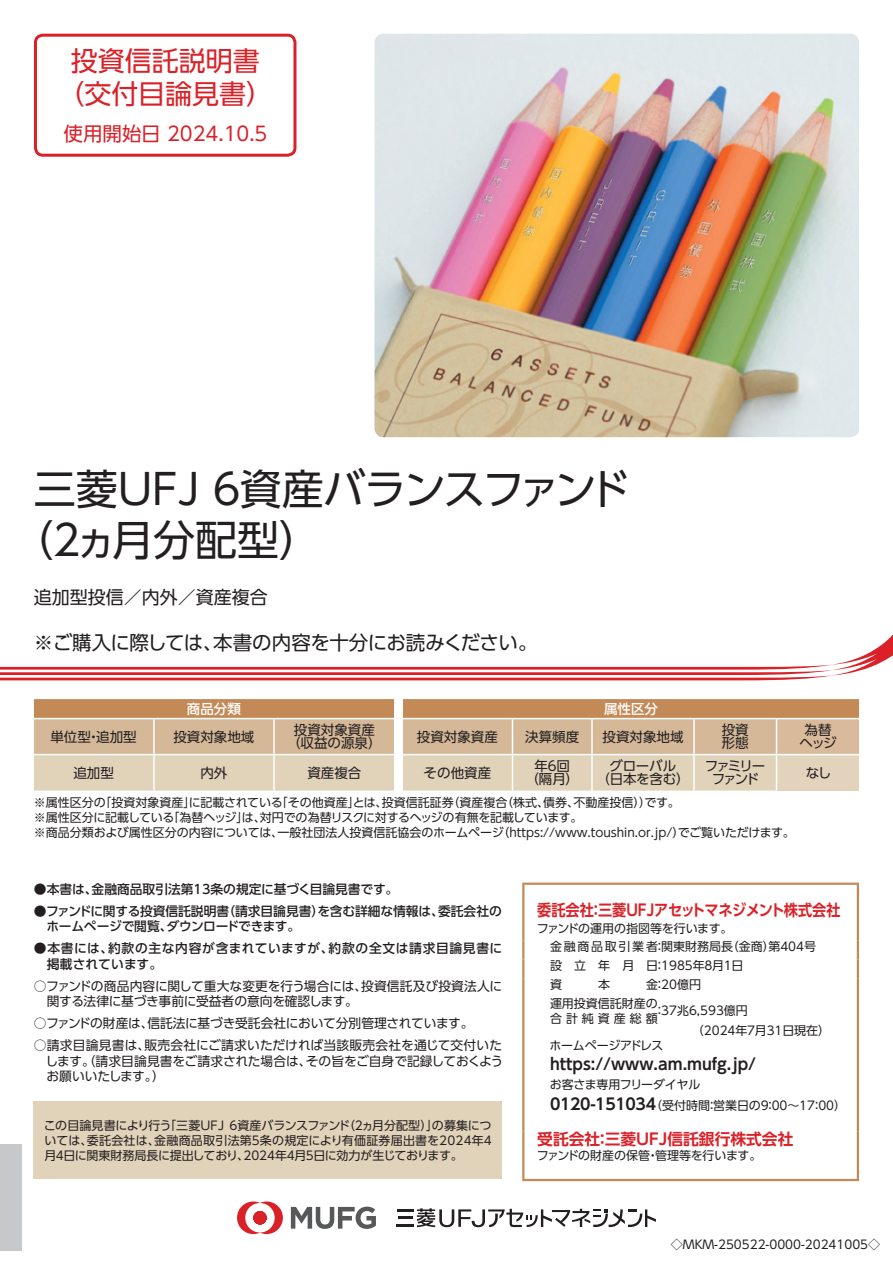
<style>
.page{position:relative;width:893px;height:1263px;background:#fff}
.page>*{position:absolute;margin:0;border:0;box-sizing:border-box;transform-origin:0 0}
.t1{font:42px/51px "UD Shin Go Pro";letter-spacing:-.075em;color:#231f20}
.t2{font:27px/33px "UD Shin Go Pro";color:#da2128;text-align:center}
.t3{font:19.5px "UD Shin Go Pro";letter-spacing:-.025em;color:#231f20}
.t4{font:19.5px "UD Shin Go Pro";color:#da2128}
.t5{font:18px "UD Shin Go Pro";color:#231f20}
.t6{font:700 15.75px "UD Shin Go Pro De";letter-spacing:-.045em;color:#da2128;scale:.9 1}
.t7{font:700 15.75px "UD Shin Go Pro De";color:#231f20}
.t8{font:700 15.75px "UD Shin Go Pro De";letter-spacing:-.01em;color:#da2128}
.t9{font:13.5px/13.5px "UD Shin Go Pro";color:#231f20;text-align:center}
.t10{font:13.5px/13.5px "UD Shin Go Pro";letter-spacing:-.02em;color:#231f20;text-align:center}
.t11{font:13.5px/13.5px "UD Shin Go Pro";letter-spacing:-.145em;color:#231f20;text-align:center}
.t12{font:500 13.5px "UD Shin Go Pro";color:#fff}
.t13{font:12.75px/15.8px "UD Shin Go Pro";letter-spacing:-.01em;color:#231f20}
.t14{font:500 12.75px/15.8px "UD Shin Go Pro";color:#231f20}
.t15{font:500 12.75px/15.8px "UD Shin Go Pro";letter-spacing:.045em;color:#231f20}
.t16{font:12px/15px "UD Shin Go Pro";color:#231f20}
.t17{font:12px "UD Shin Go Pro";letter-spacing:-.03em;color:#231f20}
.t18{font:12px "UD Shin Go Pro";letter-spacing:.335em;color:#231f20}
.s1{font-family:"UD Shin Go Pro De";font-weight:700;font-size:15.75px}
</style>
<div class="page">
<svg style="left:0;top:634px;width:893px;height:46px"></svg>
<svg style="left:34px;top:699px;width:825px;height:91px;background:#d6b998"></svg>
<div style="left:776px;top:754px;width:83px;height:36px;background:#e3d2bc"></div>
<hr style="left:34px;top:718px;width:120px;height:1px;background:#fff">
<hr style="left:154px;top:718px;width:120px;height:1px;background:#fff">
<hr style="left:153px;top:719px;width:2px;height:35px;background:#fff">
<hr style="left:274px;top:718px;width:120px;height:1px;background:#fff">
<hr style="left:273px;top:719px;width:2px;height:35px;background:#fff">
<hr style="left:403px;top:718px;width:109px;height:1px;background:#fff">
<hr style="left:512px;top:718px;width:80px;height:1px;background:#fff">
<hr style="left:512px;top:719px;width:1px;height:35px;background:#fff">
<hr style="left:592px;top:718px;width:102px;height:1px;background:#fff">
<hr style="left:591px;top:719px;width:2px;height:35px;background:#fff">
<hr style="left:694px;top:718px;width:82px;height:1px;background:#fff">
<hr style="left:693px;top:719px;width:2px;height:35px;background:#fff">
<hr style="left:776px;top:718px;width:83px;height:1px;background:#fff">
<hr style="left:776px;top:719px;width:1px;height:35px;background:#fff">
<hr style="left:34px;top:754px;width:120px;height:1px;background:#fff">
<hr style="left:154px;top:754px;width:120px;height:1px;background:#fff">
<hr style="left:153px;top:755px;width:2px;height:36px;background:#fff">
<hr style="left:274px;top:754px;width:120px;height:1px;background:#fff">
<hr style="left:273px;top:755px;width:2px;height:36px;background:#fff">
<hr style="left:403px;top:754px;width:109px;height:1px;background:#fff">
<hr style="left:512px;top:754px;width:80px;height:1px;background:#fff">
<hr style="left:512px;top:755px;width:1px;height:36px;background:#fff">
<hr style="left:592px;top:754px;width:102px;height:1px;background:#fff">
<hr style="left:591px;top:755px;width:2px;height:36px;background:#fff">
<hr style="left:694px;top:754px;width:82px;height:1px;background:#fff">
<hr style="left:693px;top:755px;width:2px;height:36px;background:#fff">
<hr style="left:776px;top:754px;width:83px;height:1px;background:#fff">
<hr style="left:776px;top:755px;width:1px;height:36px;background:#fff">
<div style="left:34px;top:1101px;width:468px;height:78px;background:#e1d2ba"></div>
<img style="left:374px;top:34px;width:485px;height:403px">
<div style="left:34px;top:34px;width:262px;height:123px;border:3px solid #da2128;border-radius:8px"></div>
<div style="left:0;top:1144px;width:21px;height:107px;background:#c7c8ca"></div>
<hr style="left:396px;top:1224px;width:18px;height:3px;background:#231f20">
<svg style="left:397px;top:1208px;width:259px;height:19px"></svg>
<svg style="left:291px;top:1206px;width:85px;height:23px"></svg>
<svg style="left:237px;top:1201px;width:46px;height:33px"></svg>
<hr style="left:522px;top:882px;width:337px;height:3px;background:#c38a57">
<hr style="left:522px;top:885px;width:2px;height:56px;background:#c38a57">
<hr style="left:857px;top:885px;width:2px;height:56px;background:#c38a57">
<svg style="left:522px;top:941px;width:2px;height:56px"></svg>
<svg style="left:857px;top:941px;width:2px;height:56px"></svg>
<hr style="left:522px;top:997px;width:2px;height:27px;background:#c38a57">
<hr style="left:857px;top:997px;width:2px;height:27px;background:#c38a57">
<svg style="left:522px;top:1024px;width:2px;height:15px"></svg>
<svg style="left:857px;top:1024px;width:2px;height:15px"></svg>
<hr style="left:522px;top:1039px;width:2px;height:92px;background:#c38a57">
<hr style="left:857px;top:1039px;width:2px;height:92px;background:#c38a57">
<hr style="left:522px;top:1131px;width:2px;height:48px;background:#c38a57">
<hr style="left:857px;top:1131px;width:2px;height:48px;background:#c38a57">
<hr style="left:522px;top:1179px;width:337px;height:2px;background:#c38a57">
<h2 class="t2" style="left:57px;top:43px;width:217px">投資信託説明書（交付目論見書）</h2>
<h3 class="t4" style="left:64px;top:118px;width:208px">使用開始日 2024.10.５</h3>
<h1 class="t1" style="left:11px;top:462px;width:620px;text-indent:22px">三菱ＵＦＪ ６資産バランスファンド（２ヵ月分配型）</h1>
<h3 class="t5" style="left:34px;top:582px;width:235px">追加型投信／内外／資産複合</h3>
<h3 class="t3" style="left:34px;top:627px;width:505px">※ご購入に際しては、本書の内容を十分にお読みください。</h3>
<p class="t12" style="left:187px;top:698px;width:55px">商品分類</p>
<p class="t12" style="left:604px;top:698px;width:55px">属性区分</p>
<p class="t9" style="left:50px;top:729px;width:88px">単位型・追加型</p>
<p class="t9" style="left:173px;top:729px;width:82px">投資対象地域</p>
<p class="t9" style="left:287px;top:723px;width:96px">投資対象資産（収益の源泉）</p>
<p class="t9" style="left:417px;top:729px;width:82px">投資対象資産</p>
<p class="t9" style="left:525px;top:729px;width:55px">決算頻度</p>
<p class="t9" style="left:602px;top:729px;width:82px">投資対象地域</p>
<p class="t9" style="left:722px;top:723px;width:28px;text-align:left">投資形態</p>
<p class="t9" style="left:800px;top:723px;width:39px">為替ヘッジ</p>
<p class="t9" style="left:73px;top:765px;width:42px">追加型</p>
<p class="t9" style="left:200px;top:765px;width:28px">内外</p>
<p class="t9" style="left:307px;top:765px;width:55px">資産複合</p>
<p class="t9" style="left:424px;top:765px;width:69px">その他資産</p>
<p class="t9" style="left:525px;top:759px;width:55px">年６回<br>（隔月）</p>
<p class="t10" style="left:596px;top:759px;width:95px">グローバル<br>（日本を含む）</p>
<p class="t11" style="left:705px;top:759px;width:62px">ファミリーファンド</p>
<p class="t9" style="left:806px;top:765px;width:27px">なし</p>
<p class="t16" style="left:34px;top:795px;width:762px">※属性区分の「投資対象資産」に記載されている「その他資産」とは、投資信託証券（資産複合（株式、債券、不動産投信））です。<br>※属性区分に記載している「為替ヘッジ」は、対円での為替リスクに対するヘッジの有無を記載しています。<br>※商品分類および属性区分の内容については、一般社団法人投資信託協会のホームページ（https://www.toushin.or.jp/）でご覧いただけます。</p>
<p class="t14" style="left:34px;top:881px;width:366px">●本書は、金融商品取引法第13条の規定に基づく目論見書です。</p>
<p class="t14" style="left:46px;top:902px;width:457px;text-indent:-12px">●ファンドに関する投資信託説明書（請求目論見書）を含む詳細な情報は、委託会社のホームページで閲覧、ダウンロードできます。</p>
<p class="t15" style="left:47px;top:940px;width:457px;text-indent:-13px">●本書には、約款の主な内容が含まれていますが、約款の全文は請求目論見書に掲載されています。</p>
<p class="t13" style="left:47px;top:977px;width:457px;text-indent:-13px">○ファンドの商品内容に関して重大な変更を行う場合には、投資信託及び投資法人に関する法律に基づき事前に受益者の意向を確認します。</p>
<p class="t13" style="left:34px;top:1015px;width:441px">○ファンドの財産は、信託法に基づき受託会社において分別管理されています。</p>
<p class="t13" style="left:45px;top:1037px;width:459px;text-align:justify;text-indent:-12px">○請求目論見書は、販売会社にご請求いただければ当該販売会社を通じて交付いたします。（請求目論見書をご請求された場合は、その旨をご自身で記録しておくようお願いいたします。）</p>
<p class="t16" style="left:44px;top:1117px;width:451px">この目論見書により行う「三菱ＵＦＪ ６資産バランスファンド（２ヵ月分配型）」の募集については、委託会社は、金融商品取引法第５条の規定により有価証券届出書を2024年４月４日に関東財務局長に提出しており、2024年４月５日に効力が生じております。</p>
<h3 class="t6" style="left:537px;top:897px;width:338px">委託会社：三菱ＵＦＪアセットマネジメント株式会社</h3>
<p class="t16" style="left:550px;top:918px;width:268px;line-height:18.8px;text-indent:-13px">ファンドの運用の指図等を行います。<br>金融商品取引業者：関東財務局長（金商）第404号設 立 年 月 日：1985年８月１日<br>資</p>
<p class="t16" style="left:550px;top:974px;width:153px;line-height:18.8px;text-indent:96px">金：20億円運用投資信託財産の</p>
<p class="t18" style="left:550px;top:1008px;width:109px">合計純資産総額</p>
<p class="t16" style="left:692px;top:1000px;width:140px;line-height:19.5px;text-indent:-38px">：37兆6,593億円<br>（2024年７月31日現在）</p>
<p class="t17" style="left:550px;top:1035px;width:115px">ホームページアドレス</p>
<h3 class="t7" style="left:550px;top:1051px;width:208px">https://www.am.mufg.jp/</h3>
<p class="t16" style="left:550px;top:1074px;width:298px;line-height:21px">お客さま専用フリーダイヤル<br><span class="s1">0120-151034</span>（受付時間：営業日の９：00～17：00）</p>
<h3 class="t8" style="left:537px;top:1126px;width:258px">受託会社：三菱ＵＦＪ信託銀行株式会社</h3>
<p class="t16" style="left:537px;top:1147px;width:226px">ファンドの財産の保管・管理等を行います。</p>
<p class="t16" style="left:598px;top:976px;width:13px">本</p>
<p class="t16" style="left:671px;top:1236px;width:211px">◇MKM-250522-0000-20241005◇</p>
</div>
